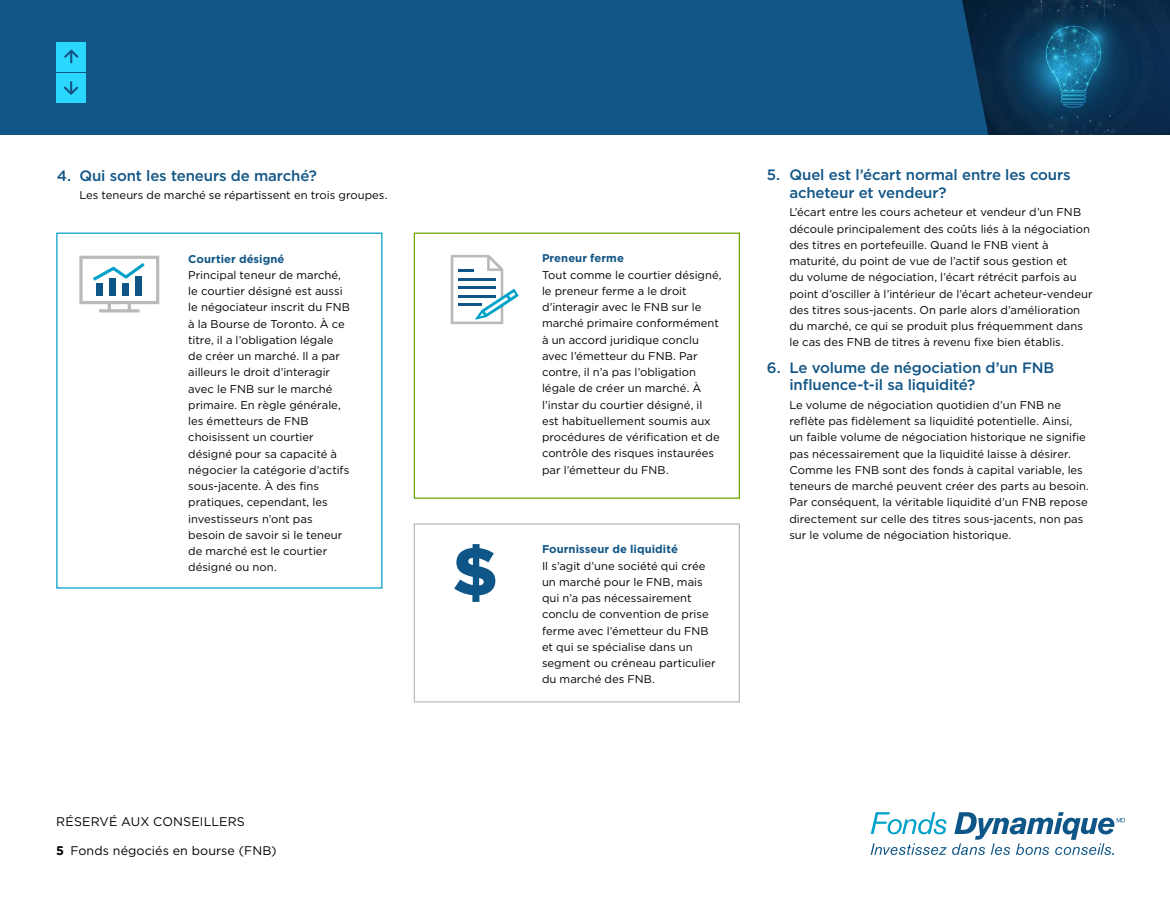
<style>
.page{position:relative;width:1170px;height:900px;background:#fff}
.page>*{position:absolute;margin:0;border:0;box-sizing:border-box;transform-origin:0 0}
.t1{font:500 15px/17.5px "Gotham";letter-spacing:-.01em;color:#125687}
.t2{font:12.5px "Gotham";letter-spacing:.01em;color:#000}
.French_2024_Text_Body{font:11.25px/16.2px "Gotham";color:#000}
.French_2024_BoxHeader{font:700 11.25px "Gotham";letter-spacing:.005em;color:#125687}
.s1{font-weight:700}
</style>
<div class="page">
<div style="left:0;top:0;width:1170px;height:135px;background:#125687"></div>
<img style="left:962px;top:0;width:208px;height:135px">
<svg style="left:871px;top:812px;width:254px;height:43px"></svg>
<svg style="left:79px;top:256px;width:80px;height:56px"></svg>
<div style="left:96px;top:283px;width:7px;height:12px;background:#0e5688"></div>
<div style="left:109px;top:278px;width:7px;height:17px;background:#0e5688"></div>
<div style="left:122px;top:283px;width:7px;height:12px;background:#0e5688"></div>
<div style="left:135px;top:276px;width:7px;height:19px;background:#0e5688"></div>
<div style="left:414px;top:233px;width:326px;height:266px;border:1px solid #6aa500"></div>
<div style="left:414px;top:523px;width:326px;height:179px;border:1px solid #bababa"></div>
<svg style="left:451px;top:255px;width:68px;height:69px"></svg>
<hr style="left:458px;top:278px;width:38px;height:2px;background:#0e5688">
<hr style="left:458px;top:287px;width:38px;height:2px;background:#0e5688">
<hr style="left:458px;top:295px;width:38px;height:2px;background:#0e5688">
<hr style="left:458px;top:303px;width:24px;height:3px;background:#0e5688">
<svg style="left:454px;top:544px;width:42px;height:58px"></svg>
<div style="left:56px;top:73px;width:30px;height:30px;background:#2cd7ff"></div>
<div style="left:56px;top:42px;width:30px;height:29px;background:#2cd7ff"></div>
<svg style="left:64px;top:50px;width:15px;height:13px"></svg>
<svg style="left:64px;top:81px;width:14px;height:14px"></svg>
<p class="t1" style="left:57px;top:166px;width:261px">4. Qui sont les teneurs de marché?</p>
<p class="French_2024_Text_Body" style="left:79px;top:187px;width:310px">Les teneurs de marché se répartissent en trois groupes.</p>
<p class="French_2024_BoxHeader" style="left:188px;top:251px;width:98px">Courtier désigné</p>
<p class="French_2024_Text_Body" style="left:188px;top:267px;width:163px">Principal teneur de marché, le courtier désigné est aussi le négociateur inscrit du FNB à la Bourse de Toronto. À ce titre, il a l’obligation légale de créer un marché. Il a par ailleurs le droit d’interagir avec le FNB sur le marché primaire. En règle générale, les émetteurs de FNB choisissent un courtier désigné pour sa capacité à négocier la catégorie d’actifs sous-jacente. À des fins pratiques, cependant, les investisseurs n’ont pas besoin de savoir si le teneur de marché est le courtier désigné ou non.</p>
<p class="t2" style="left:56px;top:814px;width:190px">RÉSERVÉ AUX CONSEILLERS</p>
<p class="t2" style="left:56px;top:843px;width:222px"><span class="s1">5</span> Fonds négociés en bourse (FNB)</p>
<p class="French_2024_BoxHeader" style="left:542px;top:251px;width:83px">Preneur ferme</p>
<p class="French_2024_Text_Body" style="left:542px;top:266px;width:181px">Tout comme le courtier désigné, le preneur ferme a le droit d’interagir avec le FNB sur le marché primaire conformément à un accord juridique conclu avec l’émetteur du FNB. Par contre, il n’a pas l’obligation légale de créer un marché. À l’instar du courtier désigné, il est habituellement soumis aux procédures de vérification et de contrôle des risques instaurées par l’émetteur du FNB.</p>
<p class="French_2024_BoxHeader" style="left:542px;top:542px;width:137px">Fournisseur de liquidité</p>
<p class="French_2024_Text_Body" style="left:542px;top:557px;width:175px">Il s’agit d’une société qui crée un marché pour le FNB, mais qui n’a pas nécessairement conclu de convention de prise ferme avec l’émetteur du FNB et qui se spécialise dans un segment ou créneau particulier du marché des FNB.</p>
<p class="t1" style="left:789px;top:166px;width:283px;text-indent:-22px">5. Quel est l’écart normal entre les cours acheteur et vendeur?</p>
<p class="French_2024_Text_Body" style="left:789px;top:204px;width:305px">L’écart entre les cours acheteur et vendeur d’un FNB découle principalement des coûts liés à la négociation des titres en portefeuille. Quand le FNB vient à maturité, du point de vue de l’actif sous gestion et<br>du volume de négociation, l’écart rétrécit parfois au point d’osciller à l’intérieur de l’écart acheteur-vendeur des titres sous-jacents. On parle alors d’amélioration du marché, ce qui se produit plus fréquemment dans le cas des FNB de titres à revenu fixe bien établis.</p>
<p class="t1" style="left:789px;top:359px;width:267px;text-indent:-22px">6. Le volume de négociation d’un FNB influence-t-il sa liquidité?</p>
<p class="French_2024_Text_Body" style="left:789px;top:397px;width:301px">Le volume de négociation quotidien d’un FNB ne reflète pas fidèlement sa liquidité potentielle. Ainsi, un faible volume de négociation historique ne signifie pas nécessairement que la liquidité laisse à désirer.<br>Comme les FNB sont des fonds à capital variable, les teneurs de marché peuvent créer des parts au besoin.<br>Par conséquent, la véritable liquidité d’un FNB repose directement sur celle des titres sous-jacents, non pas sur le volume de négociation historique.</p>
</div>
